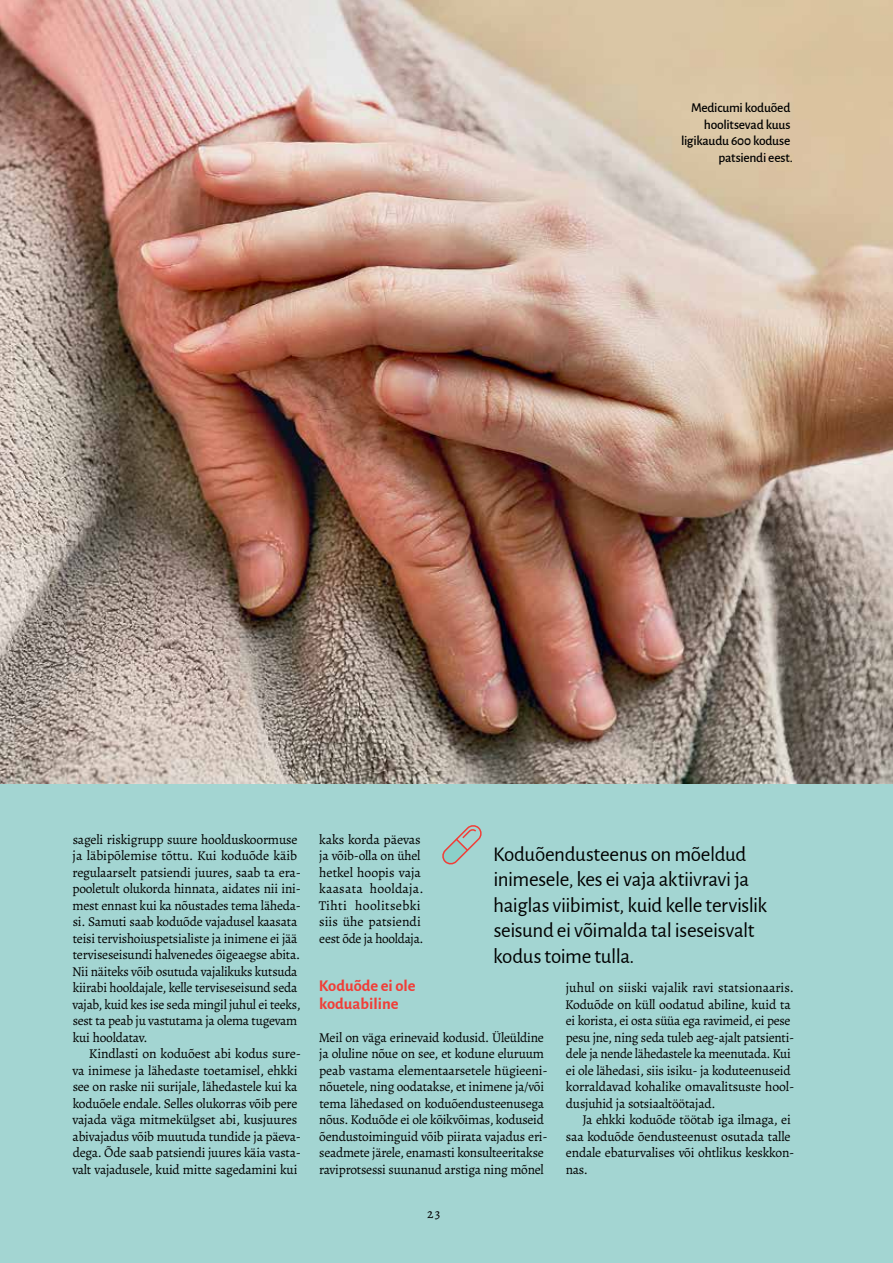
<style>
.page{position:relative;width:893px;height:1263px;background:#a3d5d2}
.page>*{position:absolute;margin:0;border:0;box-sizing:border-box;transform-origin:0 0}
.t1{font:21px/25.5px "Alegreya Sans";letter-spacing:-.02em;color:#000}
.t2{font:700 16.5px/18px "Alegreya Sans";color:#f13d37}
.t3{font:13.5px/16.5px "Alegreya";letter-spacing:-.02em;color:#000}
.t4{font:500 13.5px/16.5px "Alegreya Sans";letter-spacing:-.02em;color:#000;text-align:right}
</style>
<div class="page">
<img style="left:0;top:0;width:893px;height:783px">
<svg style="left:442px;top:825px;width:40px;height:40px"></svg>
<p class="t4" style="left:681px;top:99px;width:113px">Medicumi koduõed hoolitsevad kuus ligikaudu 600 koduse patsiendi eest.</p>
<p class="t3" style="left:72px;top:831px;width:230px">sageli riskigrupp suure hoolduskoormuse ja läbipõlemise tõttu. Kui koduõde käib regulaarselt patsiendi juures, saab ta era&shy;pooletult olukorda hinnata, aidates nii ini&shy;mest ennast kui ka nõustades tema läheda&shy;si. Samuti saab koduõde vajadusel kaasata teisi tervishoiuspetsialiste ja inimene ei jää terviseseisundi halvenedes õigeaegse abita.<br>Nii näiteks võib osutuda vajalikuks kutsuda kiirabi hooldajale, kelle terviseseisund seda vajab, kuid kes ise seda mingil juhul ei teeks, sest ta peab ju vastutama ja olema tugevam kui hooldatav.</p>
<p class="t3" style="left:72px;top:1045px;width:230px;text-indent:17px">Kindlasti on koduõest abi kodus sure&shy;va inimese ja lähedaste toetamisel, ehkki see on raske nii surijale, lähedastele kui ka koduõele endale. Selles olukorras võib pere vajada väga mitmekülgset abi, kusjuures abivajadus võib muutuda tundide ja päeva&shy;dega. Õde saab patsiendi juures käia vasta&shy;valt vajadusele, kuid mitte sagedamini kui</p>
<p class="t3" style="left:319px;top:831px;width:106px">kaks korda päevas ja võib-olla on ühel hetkel hoopis vaja kaasata hooldaja.<br>Tihti hoolitsebki siis ühe patsiendi eest õde ja hooldaja.</p>
<p class="t2" style="left:319px;top:975px;width:98px">Koduõde ei ole koduabiline</p>
<p class="t3" style="left:319px;top:1029px;width:231px">Meil on väga erinevaid kodusid. Üleüldine ja oluline nõue on see, et kodune eluruum peab vastama elementaarsetele hügieeni&shy;nõuetele, ning oodatakse, et inimene ja/või tema lähedased on koduõendusteenusega nõus. Koduõde ei ole kõikvõimas, koduseid õendustoiminguid võib piirata vajadus eri&shy;seadmete järele, enamasti konsulteeritakse raviprotsessi suunanud arstiga ning mõnel</p>
<h1 class="t1" style="left:493px;top:840px;width:276px">Koduõendusteenus on mõeldud inimesele, kes ei vaja aktiivravi ja haiglas viibimist, kuid kelle tervislik seisund ei võimalda tal iseseisvalt kodus toime tulla.</h1>
<p class="t3" style="left:565px;top:979px;width:231px">juhul on siiski vajalik ravi statsionaaris.<br>Koduõde on küll oodatud abiline, kuid ta ei korista, ei osta süüa ega ravimeid, ei pese pesu jne, ning seda tuleb aeg-ajalt patsienti&shy;dele ja nende lähedastele ka meenutada. Kui ei ole lähedasi, siis isiku- ja koduteenuseid korraldavad kohalike omavalitsuste hool&shy;dusjuhid ja sotsiaaltöötajad.</p>
<p class="t3" style="left:566px;top:1111px;width:230px;text-indent:17px">Ja ehkki koduõde töötab iga ilmaga, ei saa koduõde õendusteenust osutada talle endale ebaturvalises või ohtlikus keskkon&shy;nas.</p>
<p class="t3" style="left:427px;top:1206px;width:15px">23</p>
</div>
